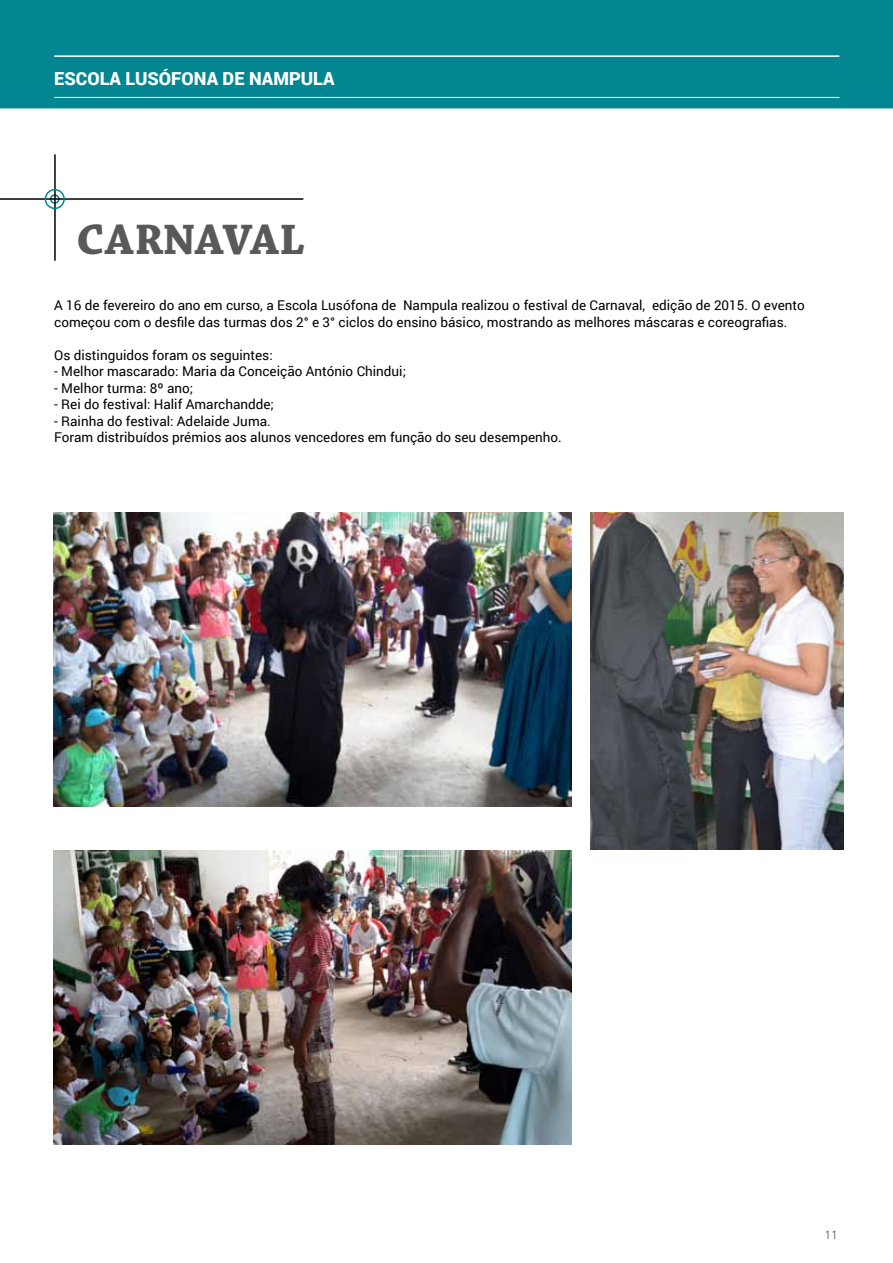
<style>
.page{position:relative;width:893px;height:1263px;background:#fff}
.page>*{position:absolute;margin:0;border:0;box-sizing:border-box;transform-origin:0 0}
.t1{font:700 45px "Chaparral Pro";letter-spacing:.005em;color:#58595b}
.t2{font:900 18px "Roboto";color:#fff}
.t3{font:13.5px/16.5px "Roboto";color:#000}
.t4{font:300 12px "Frutiger";color:#58595b}
</style>
<div class="page">
<div style="left:50px;top:194px;width:10px;height:10px;border:2px solid #028691;border-radius:50%"></div>
<hr style="left:0;top:198px;width:303px;height:2px;background:#000">
<hr style="left:54px;top:154px;width:2px;height:107px;background:#000">
<div style="left:45px;top:189px;width:20px;height:20px;border:2px solid #028691;border-radius:50%"></div>
<img style="left:53px;top:512px;width:519px;height:294px">
<img style="left:590px;top:512px;width:253px;height:337px">
<img style="left:53px;top:850px;width:519px;height:294px">
<div style="left:0;top:0;width:893px;height:108px;background:#028691"></div>
<hr style="left:54px;top:55px;width:785px;height:2px;background:#fff">
<hr style="left:54px;top:97px;width:785px;height:1px;background:#fff">
<h2 class="t2" style="left:54px;top:66px;width:222px">ESCOLA LUSÓFONA DE NAMPU</h2>
<h2 class="t2" style="left:313px;top:66px;width:23px">LA</h2>
<h1 class="t1" style="left:77px;top:214px;width:229px">CARNAVAL</h1>
<p class="t3" style="left:54px;top:297px;width:752px">A 16 de fevereiro do ano em curso, a Escola Lusófona de Nampula realizou o festival de Carnaval, edição de 2015. O evento começou com o desfile das turmas dos 2° e 3° ciclos do ensino básico, mostrando as melhores máscaras e coreografias.</p>
<p class="t3" style="left:54px;top:346px;width:220px">Os distinguidos foram os seguintes:</p>
<p class="t3" style="left:54px;top:363px;width:353px">- Melhor mascarado: Maria da Conceição António Chindui;</p>
<p class="t3" style="left:54px;top:379px;width:141px">- Melhor turma: 8º ano;</p>
<p class="t3" style="left:54px;top:396px;width:221px">- Rei do festival: Halif Amarchandde;</p>
<p class="t3" style="left:54px;top:412px;width:509px">- Rainha do festival: Adelaide Juma.<br>Foram distribuídos prémios aos alunos vencedores em função do seu desempenho.</p>
<p class="t4" style="left:824px;top:1228px;width:15px">11</p>
</div>
